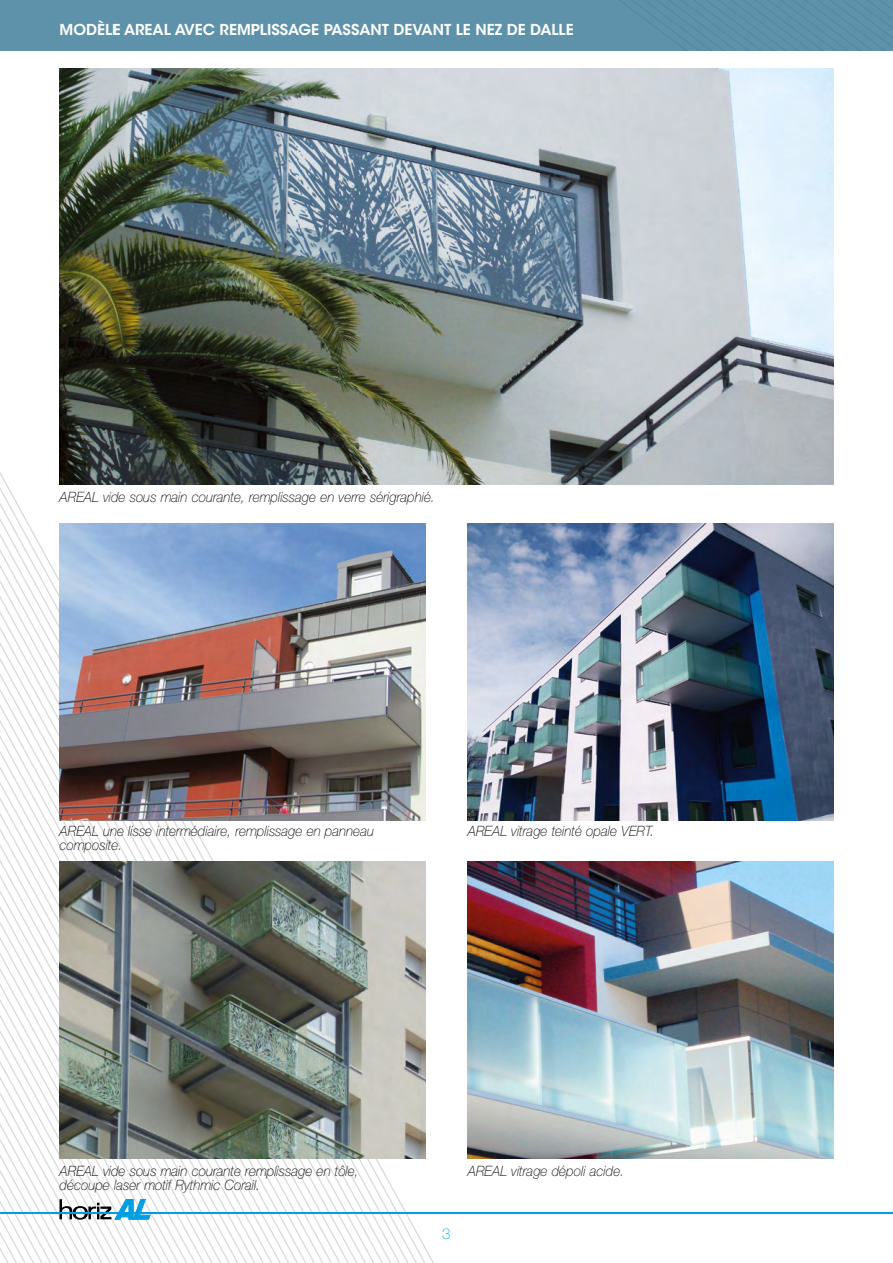
<style>
.page{position:relative;width:893px;height:1263px;background:#fff}
.page>*{position:absolute;margin:0;border:0;box-sizing:border-box;transform-origin:0 0}
.t1{font:600 15px "ITC Avant Garde Std";color:#fff}
.t2{font:100 15px "Helvetica Neue";color:#009fe3}
.t3{font:italic 100 14.25px/13.5px "Helvetica Neue";color:#000;scale:.95 1}
</style>
<div class="page">
<svg style="left:98px;top:523px;width:336px;height:740px"></svg>
<svg style="left:0;top:326px;width:98px;height:937px"></svg>
<svg style="left:60px;top:1199px;width:91px;height:21px"></svg>
<hr style="left:0;top:1212px;width:893px;height:2px;background:#009fe3">
<div style="left:0;top:0;width:893px;height:51px;background:#5d92aa"></div>
<img style="left:60px;top:523px;width:365px;height:298px">
<img style="left:60px;top:861px;width:365px;height:298px">
<img style="left:468px;top:861px;width:365px;height:298px">
<img style="left:468px;top:523px;width:365px;height:298px">
<img style="left:60px;top:68px;width:773px;height:417px">
<p class="t1" style="left:60px;top:20px;width:516px">MODÈLE AREAL AVEC REMPLISSAGE PASSANT DEVANT LE NEZ DE DALLE</p>
<p class="t3" style="left:60px;top:490px;width:397px">AREAL vide sous main courante, remplissage en verre sérigraphié.</p>
<p class="t3" style="left:60px;top:824px;width:333px">AREAL une lisse intermédiaire, remplissage en panneau composite.</p>
<p class="t3" style="left:468px;top:824px;width:198px">AREAL vitrage teinté opale VERT.</p>
<p class="t3" style="left:60px;top:1164px;width:316px">AREAL vide sous main courante remplissage en tôle, découpe laser motif Rythmic Corail.</p>
<p class="t3" style="left:468px;top:1164px;width:166px">AREAL vitrage dépoli acide.</p>
<p class="t2" style="left:442px;top:1225px;width:10px">3</p>
</div>
